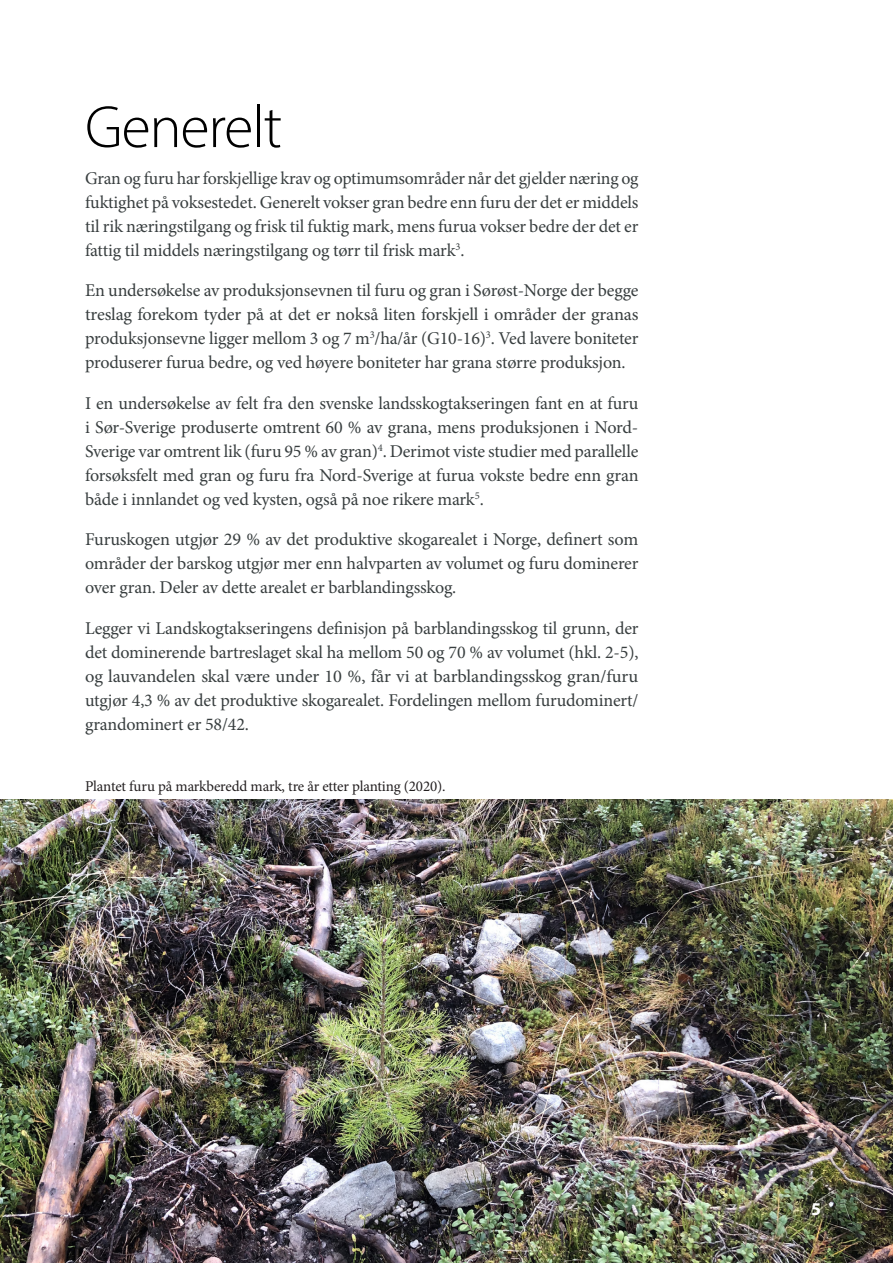
<style>
.page{position:relative;width:893px;height:1263px;background:#fff}
.page>*{position:absolute;margin:0;border:0;box-sizing:border-box;transform-origin:0 0}
.t1{font:300 60px "Myriad Pro";letter-spacing:-.02em;color:#000}
.Brødtekst{font:18px/24px "Minion Pro";letter-spacing:-.01em;color:#383e3f;text-align:justify}
.t2{font:700 18px "Myriad Pro";color:#fff}
.Billedtekst{font:15px "Minion Pro";letter-spacing:-.015em;color:#231f20}
</style>
<div class="page">
<img style="left:0;top:799px;width:893px;height:464px">
<h1 class="t1" style="left:85px;top:91px;width:199px">Generelt</h1>
<p class="Brødtekst" style="left:85px;top:166px;width:555px">Gran og furu har forskjellige krav og optimumsområder når det gjelder næring og fuktighet på voksestedet. Generelt vokser gran bedre enn furu der det er middels til rik næringstilgang og frisk til fuktig mark, mens furua vokser bedre der det er fattig til middels næringstilgang og tørr til frisk mark<sup>3</sup>.</p>
<p class="Brødtekst" style="left:85px;top:279px;width:555px">En undersøkelse av produksjonsevnen til furu og gran i Sørøst-Norge der begge treslag forekom tyder på at det er nokså liten forskjell i områder der granas produksjonsevne ligger mellom 3 og 7 m<sup>3</sup>/ha/år (G10-16)<sup>3</sup>. Ved lavere boniteter produserer furua bedre, og ved høyere boniteter har grana større produksjon.</p>
<p class="Brødtekst" style="left:85px;top:391px;width:555px">I en undersøkelse av felt fra den svenske landsskogtakseringen fant en at furu i Sør-Sverige produserte omtrent 60 % av grana, mens produksjonen i Nord-Sverige var omtrent lik (furu 95 % av gran)<sup>4</sup>. Derimot viste studier med parallelle forsøksfelt med gran og furu fra Nord-Sverige at furua vokste bedre enn gran både i innlandet og ved kysten, også på noe rikere mark<sup>5</sup>.</p>
<p class="Brødtekst" style="left:85px;top:528px;width:555px">Furuskogen utgjør 29 % av det produktive skogarealet i Norge, definert som områder der barskog utgjør mer enn halvparten av volumet og furu dominerer over gran. Deler av dette arealet er barblandingsskog.</p>
<p class="Brødtekst" style="left:85px;top:616px;width:555px">Legger vi Landskogtakseringens definisjon på barblandingsskog til grunn, der det dominerende bartreslaget skal ha mellom 50 og 70 % av volumet (hkl. 2-5), og lauvandelen skal være under 10 %, får vi at barblandingsskog gran/furu utgjør 4,3 % av det produktive skogarealet. Fordelingen mellom furudominert/ grandominert er 58/42.</p>
<p class="Billedtekst" style="left:85px;top:776px;width:362px">Plantet furu på markberedd mark, tre år etter planting (2020).</p>
<p class="t2" style="left:811px;top:1197px;width:11px">5</p>
</div>
